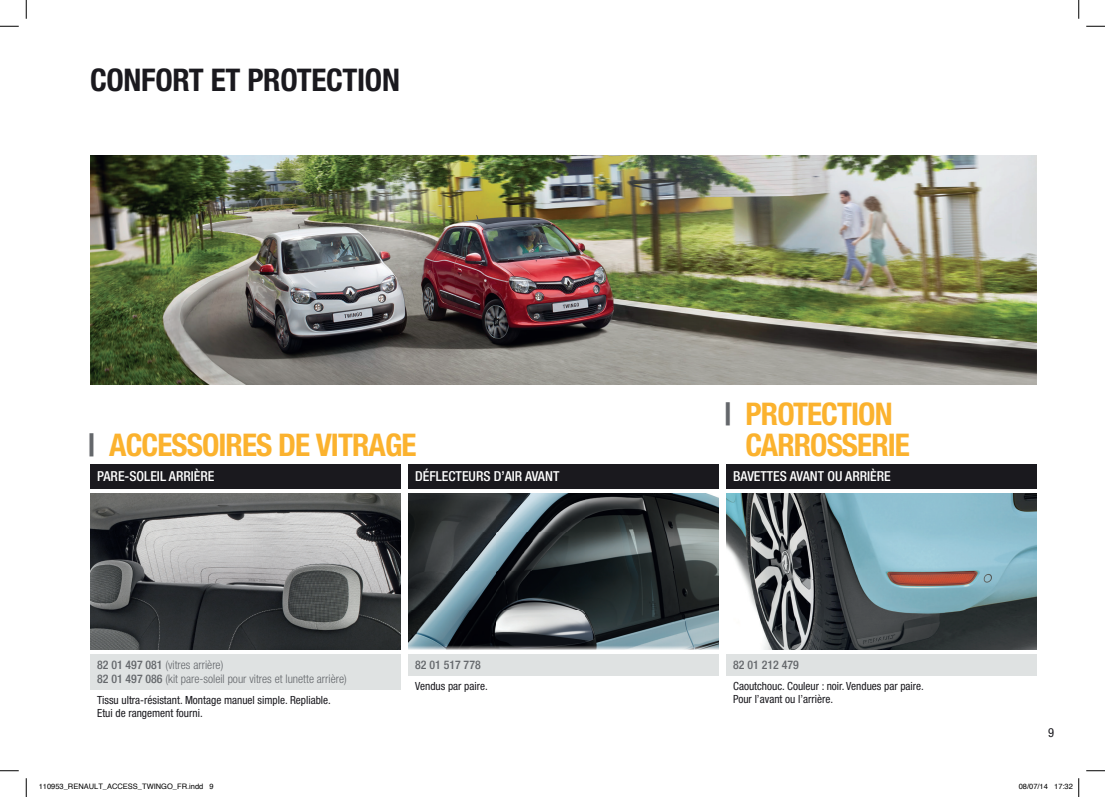
<style>
.page{position:relative;width:1105px;height:797px;background:#fff}
.page>*{position:absolute;margin:0;border:0;box-sizing:border-box;transform-origin:0 0}
.t1{font:700 condensed 31.25px/31.2px "Helvetica Neue LT Std";letter-spacing:-.03em;color:#fbb22e}
.t2{font:700 condensed 31.25px "Helvetica Neue LT Std";letter-spacing:-.01em;color:#1a191e}
.t3{font:500 condensed 13.75px "Helvetica Neue LT Std";color:#fff}
.t4{font:condensed 12.5px "Helvetica Neue LT Std";color:#1a191e}
.t5{font:300 condensed 11.88px "Helvetica Neue LT Std";color:#64676b}
.t6{font:500 condensed 11.88px "Helvetica Neue LT Std";color:#64676b}
.t7{font:condensed 11.25px "Helvetica Neue LT Std";color:#1a191e}
.t8{font:7.5px "Helvetica";color:#000}
.s1{color:#64676b}
.s2{font-weight:500}
</style>
<div class="page">
<div style="left:408px;top:654px;width:310px;height:21px;background:#dfe2e2"></div>
<div style="left:90px;top:654px;width:310px;height:35px;background:#dfe2e2"></div>
<div style="left:726px;top:464px;width:310px;height:25px;background:#1a191e"></div>
<div style="left:726px;top:654px;width:310px;height:21px;background:#dfe2e2"></div>
<img style="left:726px;top:493px;width:310px;height:156px">
<img style="left:408px;top:493px;width:310px;height:156px">
<img style="left:90px;top:493px;width:310px;height:156px">
<div style="left:408px;top:464px;width:310px;height:25px;background:#1a191e"></div>
<div style="left:90px;top:464px;width:310px;height:25px;background:#1a191e"></div>
<img style="left:90px;top:156px;width:946px;height:228px">
<svg style="left:0;top:25px;width:19px;height:2px"></svg>
<svg style="left:1086px;top:25px;width:19px;height:2px"></svg>
<svg style="left:0;top:770px;width:19px;height:1px"></svg>
<svg style="left:1086px;top:770px;width:19px;height:1px"></svg>
<svg style="left:25px;top:0;width:2px;height:19px"></svg>
<svg style="left:25px;top:778px;width:2px;height:19px"></svg>
<svg style="left:1078px;top:0;width:1px;height:19px"></svg>
<svg style="left:1078px;top:778px;width:1px;height:19px"></svg>
<h1 class="t2" style="left:90px;top:61px;width:311px">CONFORT ET PROTECTION</h1>
<h1 class="t1" style="left:88px;top:429px;width:330px"><span class="s1">|</span> ACCESSOIRES DE VITRAGE</h1>
<p class="t3" style="left:97px;top:468px;width:119px">PARE-SOLEIL ARRIÈRE</p>
<p class="t3" style="left:415px;top:468px;width:146px">DÉFLECTEURS D’AIR AVANT</p>
<h1 class="t1" style="left:746px;top:398px;width:166px;text-indent:-21px"><span class="s1">|</span> PROTECTION<br>CARROSSERIE</h1>
<p class="t3" style="left:733px;top:468px;width:159px">BAVETTES AVANT OU ARRIÈRE</p>
<p class="t5" style="left:97px;top:657px;width:128px"><span class="s2">82 01 497 081</span> (vitres arrière)</p>
<p class="t6" style="left:415px;top:657px;width:67px">82 01 517 778</p>
<p class="t5" style="left:97px;top:672px;width:251px"><span class="s2">82 01 497 086</span> (kit pare-soleil pour vitres et lunette arrière)</p>
<p class="t6" style="left:733px;top:657px;width:67px">82 01 212 479</p>
<p class="t7" style="left:415px;top:680px;width:74px">Vendus par paire.</p>
<p class="t7" style="left:733px;top:680px;width:192px">Caoutchouc. Couleur : noir. Vendues par paire.</p>
<p class="t7" style="left:97px;top:693px;width:235px">Tissu ultra-résistant. Montage manuel simple. Repliable.</p>
<p class="t7" style="left:733px;top:692px;width:101px">Pour l’avant ou l’arrière.</p>
<p class="t7" style="left:97px;top:706px;width:107px">Etui de rangement fourni.</p>
<p class="t4" style="left:1048px;top:725px;width:7px">9</p>
<p class="t8" style="left:39px;top:781px;width:177px">110953_RENAULT_ACCESS_TWINGO_FR.indd 9</p>
<p class="t8" style="left:1019px;top:781px;width:56px">08/07/14 17:32</p>
</div>
